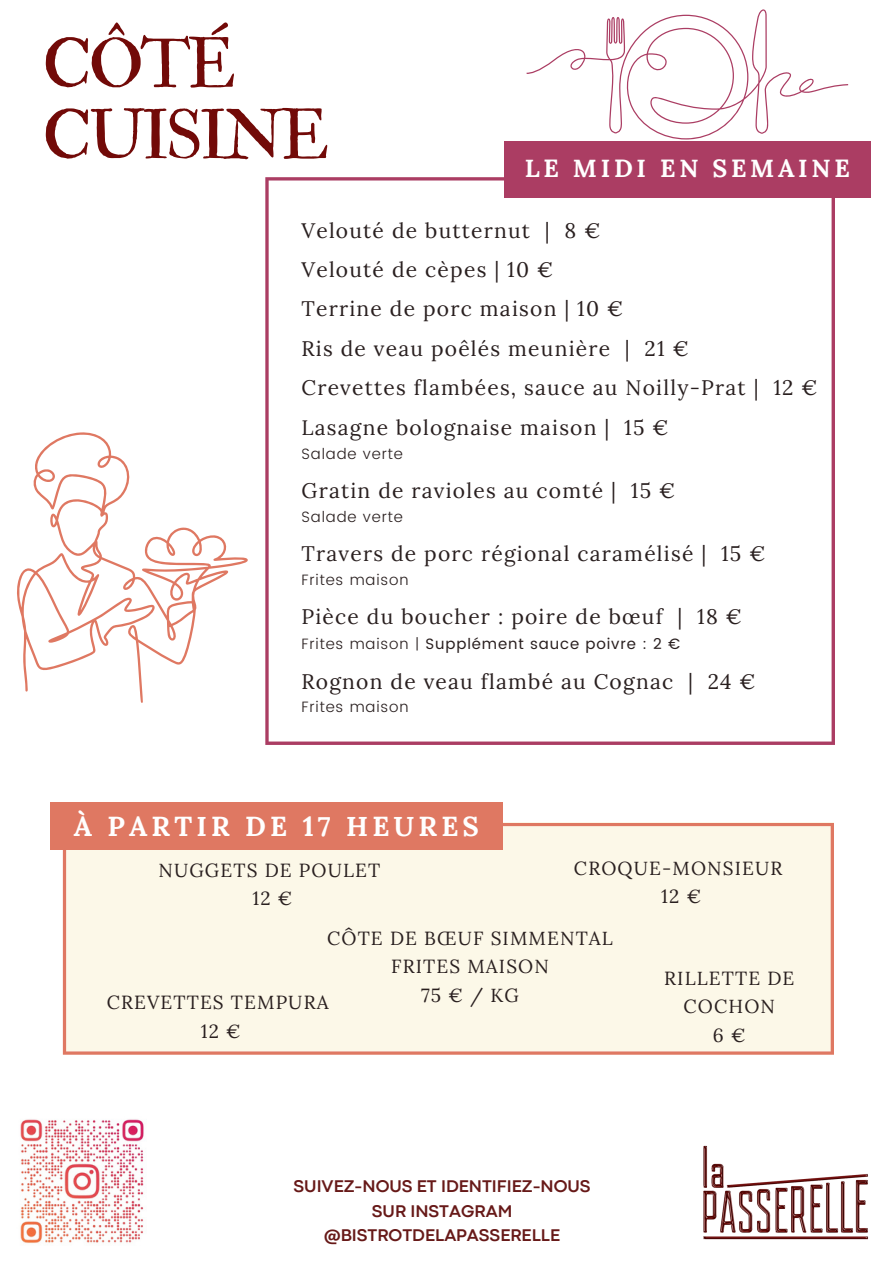
<style>
.page{position:relative;width:894px;height:1264px;background:#fff}
.page>*{position:absolute;margin:0;border:0;box-sizing:border-box;transform-origin:0 0}
.t1{font:68.55px/71.2px "IM FELL Double Pica Roman";letter-spacing:-.06em;color:#720a08}
.t2{font:700 27.45px "Lora";letter-spacing:.15em;color:#fff}
.t3{font:700 24.75px "Lora";letter-spacing:.15em;color:#fff}
.t4{font:21px "Lora";letter-spacing:.06em;color:#291f1f}
.t5{font:18.9px/28.5px "Lora";letter-spacing:.06em;color:#291f1f;text-align:center}
.t6{font:700 17.7px/24.3px "Codec Pro";color:#671918;text-align:center}
.t7{font:300 15px "Poppins";letter-spacing:.06em;color:#291f1f}
.t8{font:15px "Poppins";letter-spacing:.06em;color:#291f1f}
.s1{font-weight:300}
</style>
<div class="page">
<img style="left:20px;top:1119px;width:124px;height:125px">
<img style="left:703px;top:1145px;width:166px;height:95px">
<svg style="left:265px;top:177px;width:569px;height:568px"></svg>
<div style="left:504px;top:142px;width:366px;height:56px;background:#ab3d63"></div>
<div style="left:63px;top:822px;width:770px;height:232px;background:#fcf8e8"></div>
<div style="left:50px;top:802px;width:452px;height:48px;background:#df7862"></div>
<svg style="left:526px;top:9px;width:321px;height:130px"></svg>
<svg style="left:17px;top:432px;width:231px;height:270px"></svg>
<p class="t1" style="left:42px;top:30px;width:289px">CÔTÉ<br>CUISINE</p>
<h4 class="t3" style="left:524px;top:152px;width:326px">LE MIDI EN SEMAINE</h4>
<h3 class="t4" style="left:301px;top:216px;width:300px">Velouté de butternut | 8 €</h3>
<h4 class="t4" style="left:301px;top:256px;width:253px">Velouté de cèpes | 10 €</h4>
<p class="t4" style="left:301px;top:295px;width:323px">Terrine de porc maison | 10 €</p>
<p class="t4" style="left:301px;top:335px;width:388px">Ris de veau poêlés meunière | 21 €</p>
<h4 class="t4" style="left:301px;top:374px;width:517px">Crevettes flambées, sauce au Noilly-Prat | 12 €</h4>
<h2 class="t4" style="left:301px;top:414px;width:368px">Lasagne bolognaise maison | 15 €</h2>
<h4 class="t7" style="left:301px;top:445px;width:103px">Salade verte</h4>
<h2 class="t4" style="left:301px;top:477px;width:375px">Gratin de ravioles au comté | 15 €</h2>
<h3 class="t7" style="left:301px;top:508px;width:103px">Salade verte</h3>
<h3 class="t4" style="left:301px;top:540px;width:465px">Travers de porc régional caramélisé | 15 €</h3>
<h3 class="t7" style="left:301px;top:570px;width:109px">Frites maison</h3>
<h4 class="t4" style="left:301px;top:603px;width:442px">Pièce du boucher : poire de bœuf | 18 €</h4>
<h4 class="t8" style="left:301px;top:635px;width:380px"><span class="s1">Frites maison |</span> Supplément sauce poivre : 2 €</h4>
<h3 class="t4" style="left:301px;top:667px;width:455px">Rognon de veau flambé au Cognac | 24 €</h3>
<p class="t7" style="left:301px;top:698px;width:109px">Frites maison</p>
<h4 class="t2" style="left:74px;top:808px;width:406px">À PARTIR DE 17 HEURES</h4>
<p class="t5" style="left:158px;top:855px;width:223px">NUGGETS DE POULET<br>12 €</p>
<h4 class="t5" style="left:573px;top:853px;width:210px">CROQUE-MONSIEUR<br>12 €</h4>
<h4 class="t5" style="left:327px;top:923px;width:287px">CÔTE DE BŒUF SIMMENTAL<br>FRITES MAISON<br>75€/KG</h4>
<p class="t5" style="left:107px;top:988px;width:223px">CREVETTES TEMPURA<br>12 €</p>
<p class="t5" style="left:664px;top:963px;width:132px">RILLETTE DE<br>COCHON<br>6 €</p>
<h4 class="t6" style="left:293px;top:1175px;width:298px">SUIVEZ-NOUS ET IDENTIFIEZ-NOUS<br>SUR INSTAGRAM @BISTROTDELAPASSERELLE</h4>
</div>
